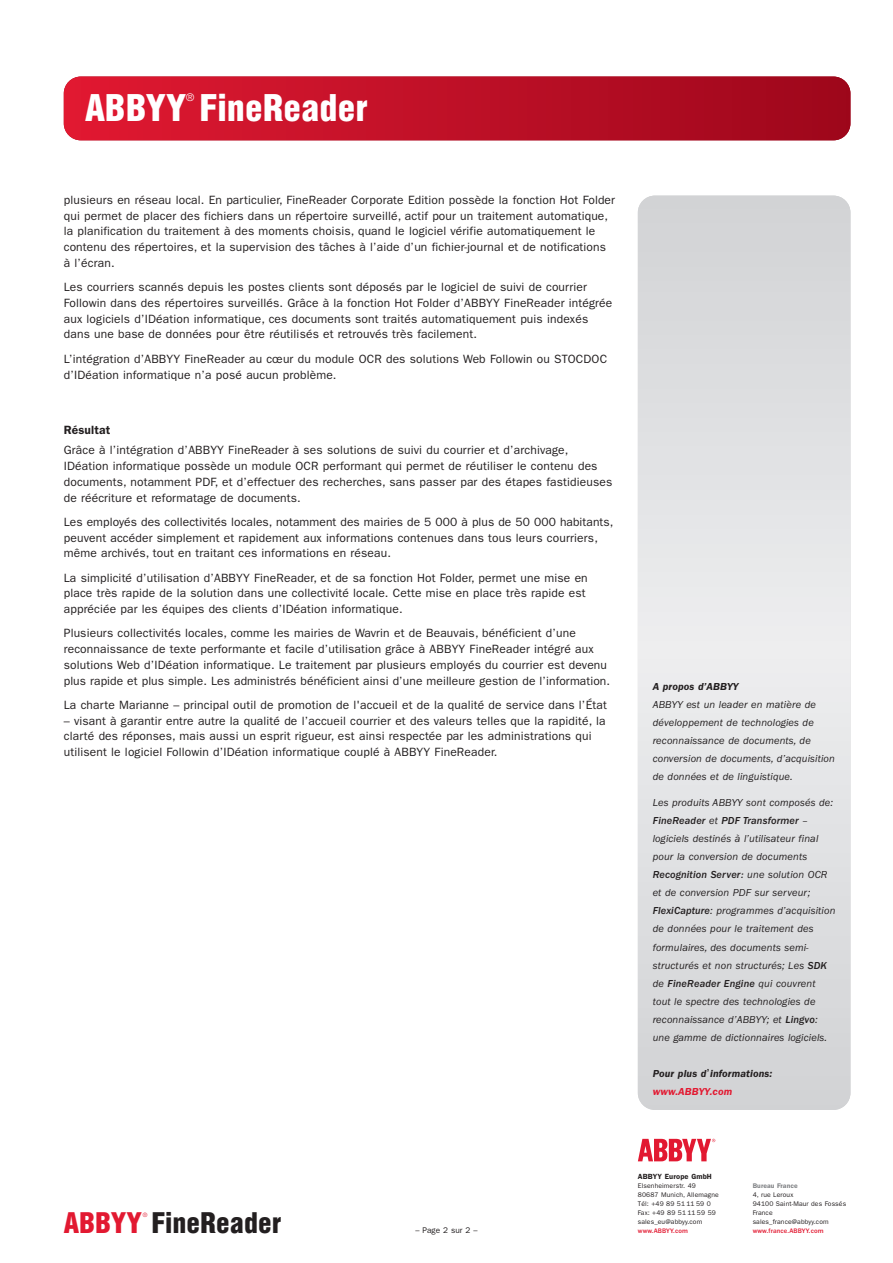
<style>
.page{position:relative;width:893px;height:1263px;background:#fff}
.page>*{position:absolute;margin:0;border:0;box-sizing:border-box;transform-origin:0 0}
.t1{font:900 37.5px "Helios Cond";color:#fff}
.t2{font:900 28.95px "Helios Cond";color:#231f20}
.t3{font:12px/15.8px "Franklin Gothic";letter-spacing:.01em;color:#231f20}
.t4{font:600 12px "Franklin Gothic";letter-spacing:.01em;color:#231f20}
.t5{font:italic 10.5px/18px "Franklin Gothic";letter-spacing:.01em;color:#231f20}
.t6{font:italic 600 10.5px/18px "Franklin Gothic";letter-spacing:.01em;color:#231f20}
.t7{font:10.5px "Helios Cond";color:#fff}
.t8{font:8.25px "Franklin Gothic";letter-spacing:.01em;color:#231f20}
.t9{font:600 7.5px "Franklin Gothic";letter-spacing:.02em;color:#231f20}
.t10{font:6.75px/9px "Franklin Gothic";letter-spacing:.02em;color:#231f20}
.t11{font:500 6.75px "Franklin Gothic";letter-spacing:.02em;color:#e21931}
.t12{font:600 6.75px "Franklin Gothic";letter-spacing:.02em;color:#808285}
.t13{font:6px "Helios Cond";color:#e21931}
.s1{font-weight:500}
.s2{font-family:"Lucida Grande";font-weight:400;font-style:normal}
.s3{color:#e21931}
</style>
<div class="page">
<div style="left:64px;top:77px;width:786px;height:63px;background:linear-gradient(to right,#e01932,#9d071b);border-radius:17px"></div>
<div style="left:638px;top:196px;width:212px;height:914px;background:linear-gradient(to right,#dfe0e2,#dfe0e2);border-radius:17px"></div>
<svg style="left:638px;top:1139px;width:78px;height:23px"></svg>
<svg style="left:638px;top:1139px;width:77px;height:22px"></svg>
<h1 class="t1" style="left:85px;top:94px;width:284px">ABBYY FineReader</h1>
<p class="t7" style="left:186px;top:94px;width:10px">®</p>
<p class="t3" style="left:64px;top:193px;width:553px">plusieurs en réseau local. En particulier, FineReader Corporate Edition possède la fonction Hot Folder qui permet de placer des fichiers dans un répertoire surveillé, actif pour un traitement automatique, la planification du traitement à des moments choisis, quand le logiciel vérifie automatiquement le contenu des répertoires, et la supervision des tâches à l’aide d’un fichier-journal et de notifications à l’écran.</p>
<p class="t3" style="left:64px;top:280px;width:550px">Les courriers scannés depuis les postes clients sont déposés par le logiciel de suivi de courrier Followin dans des répertoires surveillés. Grâce à la fonction Hot Folder d’ABBYY FineReader intégrée aux logiciels d’IDéation informatique, ces documents sont traités automatiquement puis indexés dans une base de données pour être réutilisés et retrouvés très facilement.</p>
<p class="t3" style="left:64px;top:352px;width:545px">L’intégration d’ABBYY FineReader au cœur du module OCR des solutions Web Followin ou STOCDOC d’IDéation informatique n’a posé aucun problème.</p>
<p class="t4" style="left:64px;top:426px;width:48px">Résultat</p>
<p class="t3" style="left:64px;top:443px;width:550px">Grâce à l’intégration d’ABBYY FineReader à ses solutions de suivi du courrier et d’archivage, IDéation informatique possède un module OCR performant qui permet de réutiliser le contenu des documents, notamment PDF, et d’effectuer des recherches, sans passer par des étapes fastidieuses de réécriture et reformatage de documents.</p>
<p class="t3" style="left:64px;top:515px;width:551px">Les employés des collectivités locales, notamment des mairies de 5 000 à plus de 50 000 habitants, peuvent accéder simplement et rapidement aux informations contenues dans tous leurs courriers, même archivés, tout en traitant ces informations en réseau.</p>
<p class="t3" style="left:64px;top:570px;width:525px">La simplicité d’utilisation d’ABBYY FineReader, et de sa fonction Hot Folder, permet une mise en place très rapide de la solution dans une collectivité locale. Cette mise en place très rapide est appréciée par les équipes des clients d’IDéation informatique.</p>
<p class="t3" style="left:64px;top:626px;width:548px">Plusieurs collectivités locales, comme les mairies de Wavrin et de Beauvais, bénéficient d’une reconnaissance de texte performante et facile d’utilisation grâce à ABBYY FineReader intégré aux solutions Web d’IDéation informatique. Le traitement par plusieurs employés du courrier est devenu plus rapide et plus simple. Les administrés bénéficient ainsi d’une meilleure gestion de l’information.</p>
<p class="t3" style="left:64px;top:698px;width:545px">La charte Marianne – principal outil de promotion de l'accueil et de la qualité de service dans l’État</p>
<p class="t3" style="left:64px;top:713px;width:543px">– visant à garantir entre autre la qualité de l’accueil courrier et des valeurs telles que la rapidité, la clarté des réponses, mais aussi un esprit rigueur, est ainsi respectée par les administrations qui utilisent le logiciel Followin d’IDéation informatique couplé à ABBYY FineReader.</p>
<p class="t6" style="left:653px;top:678px;width:87px">A propos d’ABBYY</p>
<p class="t5" style="left:653px;top:696px;width:184px">ABBYY est un leader en matière de développement de technologies de reconnaissance de documents, de conversion de documents, d’acquisition de données et de linguistique.</p>
<p class="t5" style="left:653px;top:795px;width:184px">Les produits ABBYY sont composés de:<br><span class="s1">FineReader</span> et <span class="s1">PDF Transformer</span> – logiciels destinés à l’utilisateur final pour la conversion de documents <span class="s1">Recognition Server:</span> une solution OCR et de conversion PDF sur serveur; <span class="s1">FlexiCapture</span>: programmes d’acquisition de données pour le traitement des formulaires, des documents semi&shy;structurés et non structurés; Les <span class="s1">SDK </span>de <span class="s1">FineReader Engine</span> qui couvrent tout le spectre des technologies de reconnaissance d’ABBYY; et <span class="s1">Lingvo</span>: une gamme de dictionnaires logiciels.</p>
<p class="t6" style="left:653px;top:1065px;width:121px">Pour plus d<span class="s2">’</span>informations: <span class="s3">www.ABBYY.com</span></p>
<h2 class="t2" style="left:64px;top:1212px;width:219px"><span class="s3">ABBYY</span> FineReader</h2>
<p class="t13" style="left:143px;top:1212px;width:6px">®</p>
<p class="t8" style="left:415px;top:1228px;width:64px">– Page 2 sur 2 –</p>
<p class="t9" style="left:638px;top:1174px;width:76px">ABBYY Europe GmbH</p>
<p class="t10" style="left:638px;top:1182px;width:82px">Elsenheimerstr. 49<br>80687 Munich, Allemagne<br>Tél: +49 89 51 11 59 0<br>Fax: +49 89 51 11 59 59 sales_eu@abbyy.com</p>
<p class="t11" style="left:638px;top:1229px;width:52px">www.ABBYY.com</p>
<p class="t12" style="left:753px;top:1183px;width:47px">Bureau France</p>
<p class="t10" style="left:753px;top:1191px;width:95px">4, rue Leroux<br>94100 Saint-Maur des Fossés<br>France sales_france@abbyy.com</p>
<p class="t11" style="left:753px;top:1229px;width:72px">www.france.ABBYY.com</p>
</div>
